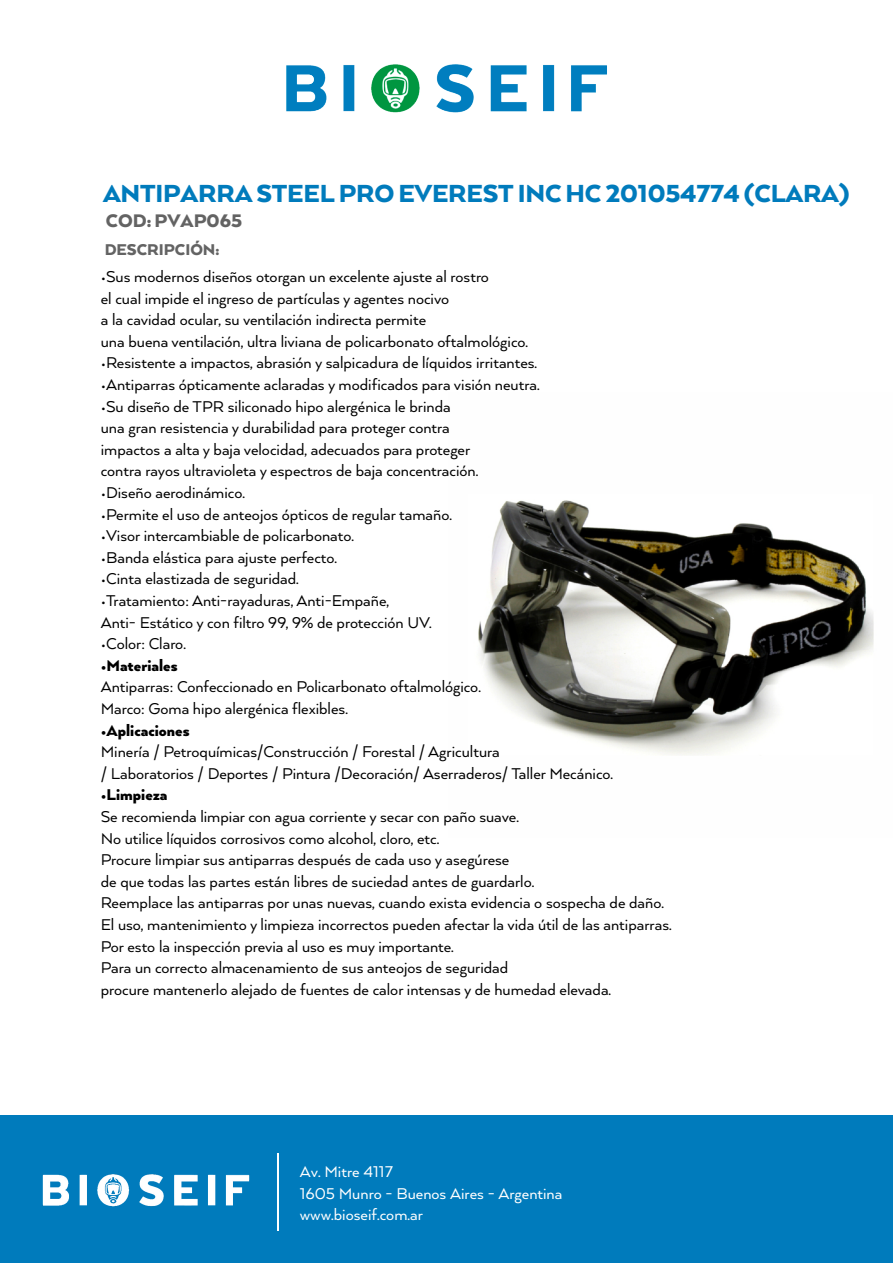
<style>
.page{position:relative;width:893px;height:1263px;background:#fff}
.page>*{position:absolute;margin:0;border:0;box-sizing:border-box;transform-origin:0 0}
.t1{font:900 28.5px "Arquitecta";letter-spacing:-.01em;color:#007bbc}
.t2{font:900 21px "Arquitecta";color:#636363}
.t3{font:18px/21.6px "Arquitecta";color:#000}
.t4{font:18px/21.6px "Arquitecta";color:#fff}
.t5{font:900 18px "Arquitecta";color:#000}
.t6{font:900 18px "Arquitecta";color:#636363}
</style>
<div class="page">
<img style="left:478px;top:500px;width:396px;height:255px">
<div style="left:0;top:1115px;width:893px;height:148px;background:#007bbc"></div>
<img style="left:42px;top:1174px;width:208px;height:33px">
<hr style="left:277px;top:1154px;width:2px;height:77px;background:#fff">
<img style="left:286px;top:64px;width:321px;height:49px">
<h1 class="t1" style="left:103px;top:175px;width:748px">ANTIPARRA STEEL PRO EVEREST INC HC 201054774 (CLARA)</h1>
<p class="t2" style="left:106px;top:207px;width:138px">COD: PVAP065</p>
<p class="t6" style="left:104px;top:238px;width:116px">DESCRIPCIÓN:</p>
<p class="t3" style="left:101px;top:265px;width:429px">•Sus modernos diseños otorgan un excelente ajuste al rostro<br>el cual impide el ingreso de partículas y agentes nocivo<br>a la cavidad ocular, su ventilación indirecta permite<br>una buena ventilación, ultra liviana de policarbonato oftalmológico.</p>
<p class="t3" style="left:101px;top:351px;width:438px">•Resistente a impactos, abrasión y salpicadura de líquidos irritantes.</p>
<p class="t3" style="left:101px;top:373px;width:440px">•Antiparras ópticamente aclaradas y modificados para visión neutra.</p>
<p class="t3" style="left:101px;top:395px;width:379px">•Su diseño de TPR siliconado hipo alergénica le brinda una gran resistencia y durabilidad para proteger contra impactos a alta y baja velocidad, adecuados para proteger contra rayos ultravioleta y espectros de baja concentración.</p>
<p class="t3" style="left:101px;top:481px;width:146px">•Diseño aerodinámico.</p>
<p class="t3" style="left:101px;top:503px;width:353px">•Permite el uso de anteojos ópticos de regular tamaño.</p>
<p class="t3" style="left:101px;top:524px;width:255px">•Visor intercambiable de policarbonato.</p>
<p class="t3" style="left:101px;top:546px;width:238px">•Banda elástica para ajuste perfecto.</p>
<p class="t3" style="left:101px;top:567px;width:200px">•Cinta elastizada de seguridad.</p>
<p class="t3" style="left:101px;top:589px;width:332px">•Tratamiento: Anti-rayaduras, Anti-Empañe,<br>Anti- Estático y con filtro 99, 9% de protección UV.</p>
<p class="t3" style="left:101px;top:632px;width:87px">•Color: Claro.</p>
<p class="t5" style="left:101px;top:654px;width:78px">•Materiales</p>
<p class="t3" style="left:101px;top:675px;width:382px">Antiparras: Confeccionado en Policarbonato oftalmológico.<br>Marco: Goma hipo alergénica flexibles.</p>
<p class="t5" style="left:101px;top:719px;width:90px">•Aplicaciones</p>
<p class="t3" style="left:101px;top:740px;width:514px">Minería / Petroquímicas/Construcción / Forestal / Agricultura<br>/ Laboratorios / Deportes / Pintura /Decoración/ Aserraderos/ Taller Mecánico.</p>
<p class="t5" style="left:101px;top:784px;width:68px">•Limpieza</p>
<p class="t3" style="left:101px;top:805px;width:572px">Se recomienda limpiar con agua corriente y secar con paño suave.<br>No utilice líquidos corrosivos como alcohol, cloro, etc.<br>Procure limpiar sus antiparras después de cada uso y asegúrese<br>de que todas las partes están libres de suciedad antes de guardarlo.<br>Reemplace las antiparras por unas nuevas, cuando exista evidencia o sospecha de daño.<br>El uso, mantenimiento y limpieza incorrectos pueden afectar la vida útil de las antiparras.<br>Por esto la inspección previa al uso es muy importante.<br>Para un correcto almacenamiento de sus anteojos de seguridad<br>procure mantenerlo alejado de fuentes de calor intensas y de humedad elevada.</p>
<p class="t4" style="left:300px;top:1160px;width:264px">Av. Mitre 4117<br>1605 Munro - Buenos Aires - Argentina www.bioseif.com.ar</p>
</div>
